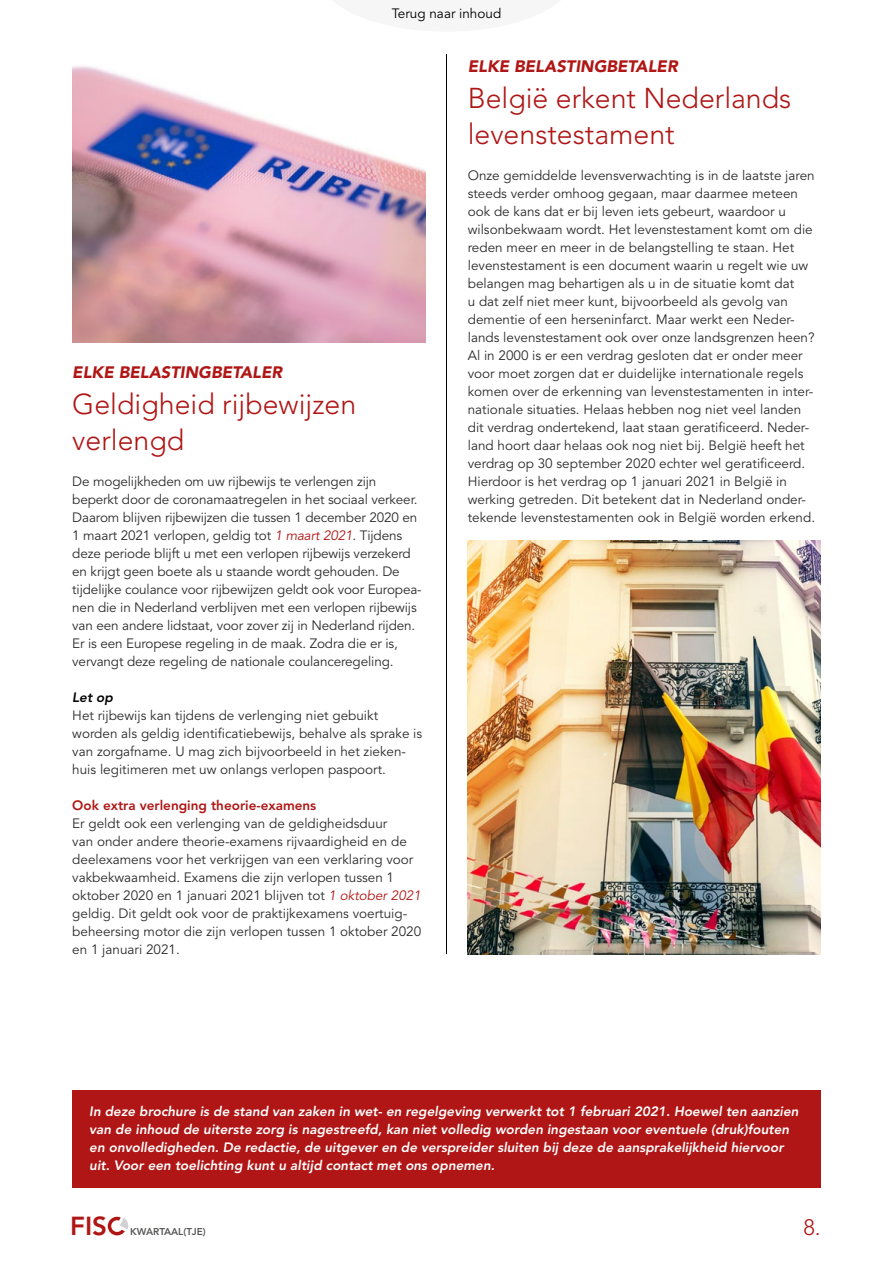
<style>
.page{position:relative;width:893px;height:1263px;background:#fff}
.page>*{position:absolute;margin:0;border:0;box-sizing:border-box;transform-origin:0 0}
.t1{font:300 28.5px/36px "Avenir LT";color:#af1615}
.t2{font:800 25.95px "Avenir LT";color:#af1615}
.t3{font:300 22.2px "Avenir LT";color:#af1615}
.t4{font:italic 900 16.5px "Avenir LT";color:#af1615}
.t5{font:13.5px/18px "Avenir LT";color:#2c2c2c}
.t6{font:italic 800 13.5px/18px "Avenir LT";color:#fff}
.t7{font:800 13.5px "Avenir LT";color:#af1615}
.t8{font:13.5px "Avenir LT";color:#000}
.t9{font:italic 800 13.5px "Avenir LT";color:#000}
.t10{font:800 9.9px "Avenir LT";color:#575756}
.s1{font-style:italic;color:#af1615}
</style>
<div class="page">
<div style="left:108px;top:1217px;width:18px;height:18px;border:3px solid #af1615;border-radius:50%"></div>
<svg style="left:114px;top:1216px;width:14px;height:19px"></svg>
<div style="left:72px;top:1091px;width:749px;height:97px;background:#af1615"></div>
<img style="left:72px;top:66px;width:353px;height:276px">
<img style="left:468px;top:540px;width:353px;height:414px">
<hr style="left:446px;top:54px;width:1px;height:900px;background:#000">
<p class="t8" style="left:392px;top:5px;width:111px">Terug naar inhoud</p>
<p class="t4" style="left:72px;top:362px;width:211px">ELKE BELASTINGBETALER</p>
<h1 class="t1" style="left:72px;top:386px;width:285px">Geldigheid rijbewijzen verlengd</h1>
<p class="t5" style="left:72px;top:473px;width:351px">De mogelijkheden om uw rijbewijs te verlengen zijn beperkt door de coronamaatregelen in het sociaal verkeer.<br>Daarom blijven rijbewijzen die tussen 1 december 2020 en 1 maart 2021 verlopen, geldig tot <span class="s1">1 maart 2021</span>. Tijdens deze periode blijft u met een verlopen rijbewijs verzekerd en krijgt geen boete als u staande wordt gehouden. De tijdelijke coulance voor rijbewijzen geldt ook voor Europea&shy;nen die in Nederland verblijven met een verlopen rijbewijs van een andere lidstaat, voor zover zij in Nederland rijden.<br>Er is een Europese regeling in de maak. Zodra die er is, vervangt deze regeling de nationale coulanceregeling.</p>
<p class="t9" style="left:72px;top:689px;width:42px">Let op</p>
<p class="t5" style="left:72px;top:707px;width:351px">Het rijbewijs kan tijdens de verlenging niet gebuikt worden als geldig identificatiebewijs, behalve als sprake is van zorgafname. U mag zich bijvoorbeeld in het zieken&shy;huis legitimeren met uw onlangs verlopen paspoort.</p>
<p class="t7" style="left:72px;top:797px;width:245px">Ook extra verlenging theorie-examens</p>
<p class="t5" style="left:72px;top:815px;width:351px">Er geldt ook een verlenging van de geldigheidsduur<br>van onder andere theorie-examens rijvaardigheid en de deelexamens voor het verkrijgen van een verklaring voor vakbekwaamheid. Examens die zijn verlopen tussen 1 oktober 2020 en 1 januari 2021 blijven tot <span class="s1">1 oktober 2021 </span>geldig. Dit geldt ook voor de praktijkexamens voertuig&shy;beheersing motor die zijn verlopen tussen 1 oktober 2020 en 1 januari 2021.</p>
<p class="t4" style="left:468px;top:56px;width:211px">ELKE BELASTINGBETALER</p>
<h1 class="t1" style="left:468px;top:80px;width:325px">België erkent Nederlands levenstestament</h1>
<p class="t5" style="left:468px;top:167px;width:349px">Onze gemiddelde levensverwachting is in de laatste jaren steeds verder omhoog gegaan, maar daarmee meteen ook de kans dat er bij leven iets gebeurt, waardoor u wilsonbekwaam wordt. Het levenstestament komt om die reden meer en meer in de belangstelling te staan. Het levenstestament is een document waarin u regelt wie uw belangen mag behartigen als u in de situatie komt dat<br>u dat zelf niet meer kunt, bijvoorbeeld als gevolg van dementie of een herseninfarct. Maar werkt een Neder&shy;lands levenstestament ook over onze landsgrenzen heen?<br>Al in 2000 is er een verdrag gesloten dat er onder meer voor moet zorgen dat er duidelijke internationale regels komen over de erkenning van levenstestamenten in inter&shy;nationale situaties. Helaas hebben nog niet veel landen dit verdrag ondertekend, laat staan geratificeerd. Neder&shy;land hoort daar helaas ook nog niet bij. België heeft het verdrag op 30 september 2020 echter wel geratificeerd.<br>Hierdoor is het verdrag op 1 januari 2021 in België in werking getreden. Dit betekent dat in Nederland onder&shy;tekende levenstestamenten ook in België worden erkend.</p>
<p class="t6" style="left:89px;top:1102px;width:711px">In deze brochure is de stand van zaken in wet- en regelgeving verwerkt tot 1 februari 2021. Hoewel ten aanzien van de inhoud de uiterste zorg is nagestreefd, kan niet volledig worden ingestaan voor eventuele (druk)fouten en onvolledigheden. De redactie, de uitgever en de verspreider sluiten bij deze de aansprakelijkheid hiervoor uit. Voor een toelichting kunt u altijd contact met ons opnemen.</p>
<h2 class="t2" style="left:70px;top:1210px;width:38px">FIS</h2>
<p class="t10" style="left:130px;top:1226px;width:77px">KWARTAAL(TJE)</p>
<h3 class="t3" style="left:803px;top:1214px;width:19px">8.</h3>
</div>
